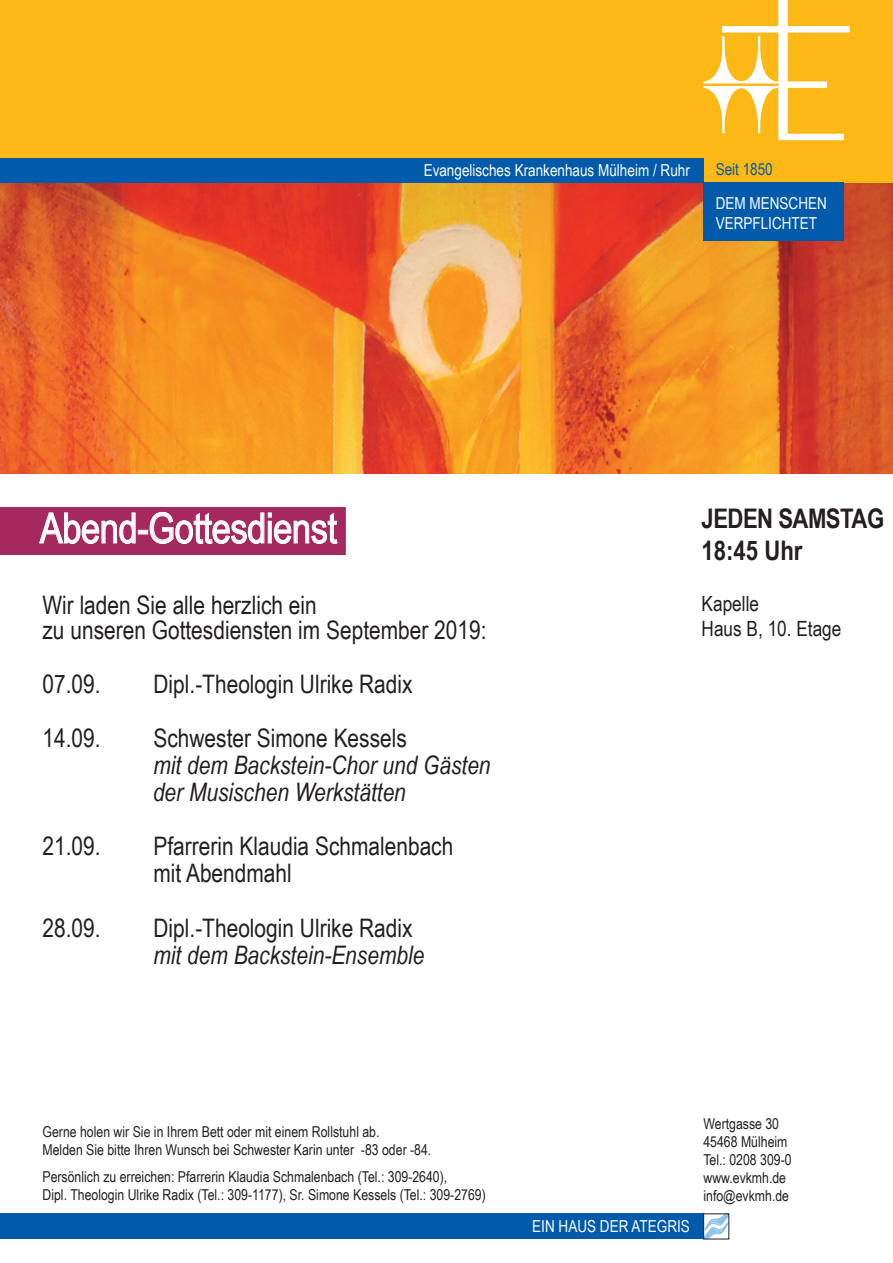
<style>
.page{position:relative;width:893px;height:1263px;background:#fff}
.page>*{position:absolute;margin:0;border:0;box-sizing:border-box;transform-origin:0 0}
.t1{font:42px "Arial Narrow";letter-spacing:-.01em;color:#fff}
.t2{font:700 27px/32.4px "Arial Narrow";letter-spacing:-.02em;color:#231f20}
.t3{font:25.5px/25.5px "Arial Narrow";color:#231f20}
.t4{font:italic 25.5px/27px "Arial Narrow";color:#231f20}
.t5{font:21px/25.5px "Arial Narrow";color:#231f20}
.t6{font:16.5px/19.8px "Arial Narrow";color:#fff}
.t7{font:16.5px "Arial Narrow";color:#015aaa}
.t8{font:15px/18px "Arial Narrow";color:#231f20}
</style>
<div class="page">
<img style="left:0;top:183px;width:893px;height:290px">
<div style="left:0;top:0;width:893px;height:183px;background:#fcb814"></div>
<div style="left:703px;top:183px;width:141px;height:58px;background:#015aaa"></div>
<div style="left:0;top:159px;width:703px;height:24px;background:#015aaa"></div>
<div style="left:0;top:507px;width:346px;height:48px;background:#a5285f"></div>
<svg style="left:39px;top:512px;width:97px;height:32px"></svg>
<div style="left:138px;top:530px;width:10px;height:4px;border:1px solid #fff"></div>
<svg style="left:149px;top:512px;width:189px;height:32px"></svg>
<div style="left:0;top:1214px;width:704px;height:25px;background:#015aaa"></div>
<svg style="left:703px;top:0;width:147px;height:140px"></svg>
<img style="left:705px;top:1215px;width:22px;height:22px">
<p class="t6" style="left:424px;top:159px;width:268px">Evangelisches Krankenhaus Mülheim / Ruhr</p>
<p class="t7" style="left:716px;top:157px;width:59px">Seit 1850</p>
<p class="t6" style="left:716px;top:192px;width:113px">dem Menschen verpflichtet</p>
<h1 class="t1" style="left:40px;top:497px;width:299px">Abend-Gottesdienst</h1>
<h2 class="t2" style="left:702px;top:501px;width:184px">JEDEN SAMSTAG<br>18:45 Uhr</h2>
<h3 class="t5" style="left:702px;top:590px;width:141px">Kapelle<br>Haus B, 10. Etage</h3>
<h3 class="t3" style="left:43px;top:591px;width:446px">Wir laden Sie alle herzlich ein<br>zu unseren Gottesdiensten im September 2019:</h3>
<h3 class="t3" style="left:43px;top:671px;width:82px">07.09. D</h3>
<h3 class="t3" style="left:169px;top:671px;width:246px">ipl.-Theologin Ulrike Radix</h3>
<h3 class="t3" style="left:43px;top:725px;width:82px">14.09. S</h3>
<h3 class="t3" style="left:167px;top:725px;width:241px">chwester Simone Kessels</h3>
<h3 class="t4" style="left:153px;top:751px;width:339px">mit dem Backstein-Chor und Gästen der Musischen Werkstätten</h3>
<h3 class="t3" style="left:43px;top:833px;width:82px">21.09. P</h3>
<h3 class="t3" style="left:154px;top:832px;width:301px;line-height:27px;text-indent:14px">farrerin Klaudia Schmalenbach mit Abendmahl</h3>
<h3 class="t3" style="left:43px;top:914px;width:82px">28.09. D</h3>
<h3 class="t3" style="left:169px;top:914px;width:246px">ipl.-Theologin Ulrike Radix</h3>
<h3 class="t4" style="left:154px;top:940px;width:272px">mit dem Backstein-Ensemble</h3>
<p class="t8" style="left:43px;top:1122px;width:390px">Gerne holen wir Sie in Ihrem Bett oder mit einem Rollstuhl ab.<br>Melden Sie bitte Ihren Wunsch bei Schwester Karin unter -83 oder -84.</p>
<p class="t8" style="left:43px;top:1167px;width:445px">Persönlich zu erreichen: Pfarrerin Klaudia Schmalenbach (Tel.: 309-2640),<br>Dipl. Theologin Ulrike Radix (Tel.: 309-1177), Sr. Simone Kessels (Tel.: 309-2769)</p>
<p class="t6" style="left:532px;top:1216px;width:159px">Ein Haus der Ategris</p>
<p class="t8" style="left:703px;top:1114px;width:90px">Wertgasse 30<br>45468 Mülheim<br>Tel.: 0208 309-0 www.evkmh.de info@evkmh.de</p>
</div>
